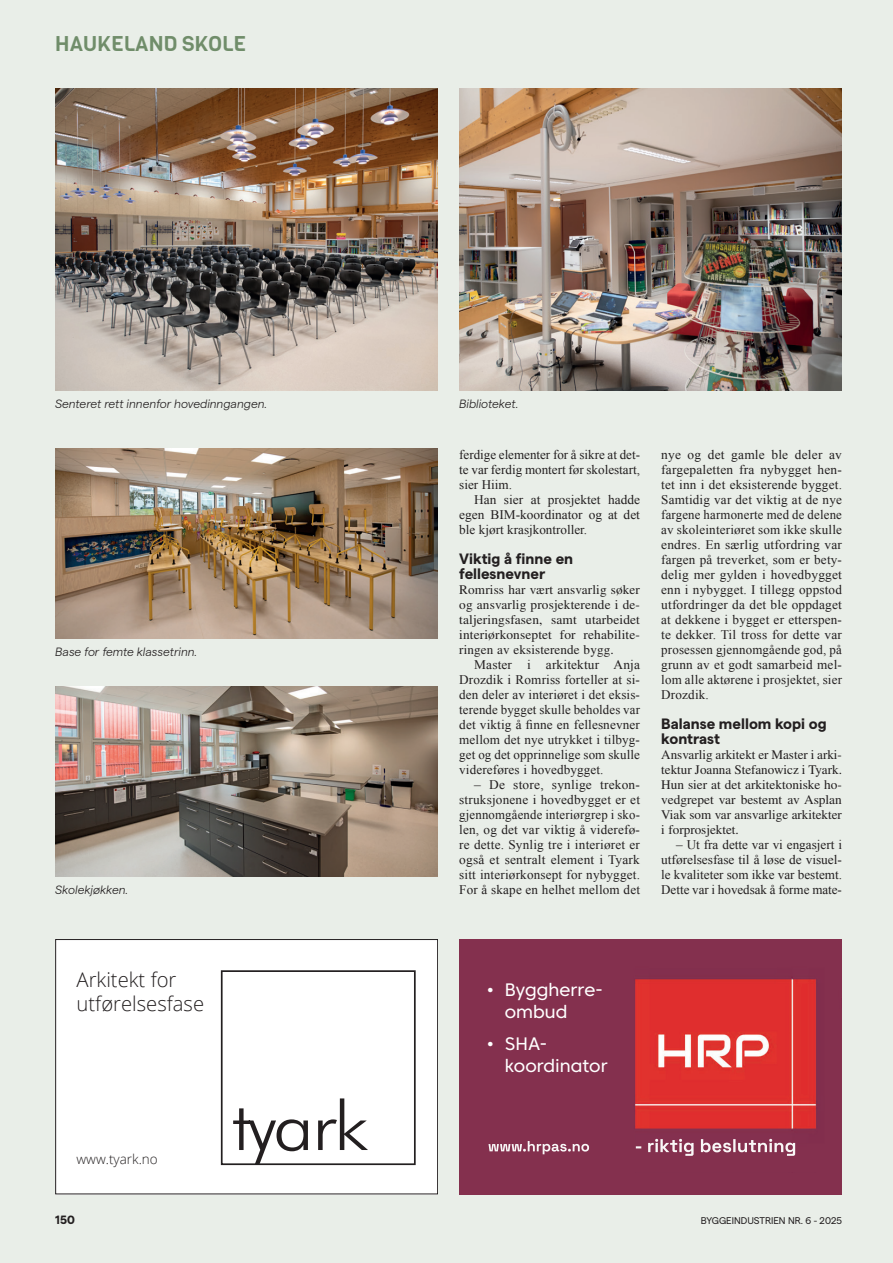
<style>
.page{position:relative;width:893px;height:1263px;background:#e9eee8}
.page>*{position:absolute;margin:0;border:0;box-sizing:border-box;transform-origin:0 0}
.t1{font:21px "Viga";color:#708d6a}
.t2{font:300 20.25px/24.3px "Open Sans";color:#231f20}
.t3{font:18px/22.5px "Core Sans C 45";color:#fff}
.t4{font:700 15px/15px "Matter";color:#231f20}
.t5{font:300 13.5px "Open Sans";color:#231f20}
.t6{font:13.2px/15px "Times New Roman";letter-spacing:.005em;color:#231f20;text-align:justify}
.t7{font:13.2px/15px "Times LT Std";color:#231f20;text-align:justify}
.t8{font:italic 300 12px "Matter";color:#231f20}
.t9{font:700 12px "Matter";color:#231f20}
.t10{font:9.75px "Matter";color:#231f20}
</style>
<div class="page">
<img style="left:55px;top:88px;width:383px;height:303px">
<img style="left:459px;top:88px;width:383px;height:303px">
<img style="left:55px;top:686px;width:383px;height:191px">
<img style="left:55px;top:449px;width:383px;height:190px">
<div style="left:55px;top:939px;width:383px;height:255px;background:#fff"></div>
<div style="left:55px;top:939px;width:383px;height:255px;border:1px solid #231f20"></div>
<div style="left:221px;top:970px;width:195px;height:195px;border:2px solid #231f20"></div>
<svg style="left:233px;top:1098px;width:135px;height:67px"></svg>
<div style="left:459px;top:939px;width:383px;height:16px;background:#84304e"></div>
<div style="left:459px;top:955px;width:383px;height:239px;background:#84304e"></div>
<img style="left:620px;top:953px;width:205px;height:7px">
<img style="left:620px;top:960px;width:205px;height:212px">
<img style="left:487px;top:1140px;width:110px;height:29px">
<h1 class="t1" style="left:55px;top:30px;width:192px">HAUKELAND SKOLE</h1>
<p class="t8" style="left:55px;top:395px;width:213px">Senteret rett innenfor hovedinngangen.</p>
<p class="t8" style="left:459px;top:395px;width:61px">Biblioteket.</p>
<p class="t8" style="left:55px;top:643px;width:144px">Base for femte klassetrinn.</p>
<p class="t8" style="left:55px;top:881px;width:75px">Skolekjøkken.</p>
<p class="t6" style="left:459px;top:447px;width:182px">ferdige elementer for å sikre at det&shy;te var ferdig montert før skolestart, sier Hiim.</p>
<p class="t6" style="left:459px;top:492px;width:182px;text-indent:15px">Han sier at prosjektet hadde egen BIM-koordinator og at det ble kjørt krasjkontroller.</p>
<p class="t4" style="left:459px;top:550px;width:116px">Viktig å finne en fellesnevner</p>
<p class="t7" style="left:459px;top:582px;width:182px">Romriss har vært ansvarlig søker og ansvarlig prosjekterende i de&shy;taljeringsfasen, samt utarbeidet interiørkonseptet for rehabilite&shy;ringen av eksisterende bygg.</p>
<p class="t6" style="left:459px;top:657px;width:182px;text-indent:15px">Master i arkitektur Anja Drozdik i Romriss forteller at si&shy;den deler av interiøret i det eksis&shy;terende bygget skulle beholdes var det viktig å finne en fellesnevner mellom det nye utrykket i tilbyg&shy;get og det opprinnelige som skulle videreføres i hovedbygget.</p>
<p class="t6" style="left:459px;top:777px;width:182px;text-indent:15px">– De store, synlige trekon&shy;struksjonene i hovedbygget er et gjennomgående interiørgrep i sko&shy;len, og det var viktig å viderefø&shy;re dette. Synlig tre i interiøret er også et sentralt element i Tyark sitt interiørkonsept for nybygget.<br>For å skape en helhet mellom det</p>
<p class="t6" style="left:661px;top:447px;width:182px">nye og det gamle ble deler av fargepaletten fra nybygget hen&shy;tet inn i det eksisterende bygget.<br>Samtidig var det viktig at de nye fargene harmonerte med de delene av skoleinteriøret som ikke skulle endres. En særlig utfordring var fargen på treverket, som er bety&shy;delig mer gylden i hovedbygget enn i nybygget. I tillegg oppstod utfordringer da det ble oppdaget at dekkene i bygget er etterspen&shy;te dekker. Til tross for dette var prosessen gjennomgående god, på grunn av et godt samarbeid mel&shy;lom alle aktørene i prosjektet, sier Drozdik.</p>
<p class="t4" style="left:661px;top:715px;width:167px">Balanse mellom kopi og kontrast</p>
<p class="t7" style="left:661px;top:747px;width:182px">Ansvarlig arkitekt er Master i arki&shy;tektur Joanna Stefanowicz i Tyark.<br>Hun sier at det arkitektoniske ho&shy;vedgrepet var bestemt av Asplan Viak som var ansvarlige arkitekter i forprosjektet.</p>
<p class="t6" style="left:661px;top:837px;width:182px;text-indent:15px">– Ut fra dette var vi engasjert i utførelsesfase til å løse de visuel&shy;le kvaliteter som ikke var bestemt.<br>Dette var i hovedsak å forme mate-</p>
<h2 class="t2" style="left:77px;top:966px;width:129px">Arkitekt for utførelsesfase</h2>
<h3 class="t3" style="left:505px;top:978px;width:99px;text-indent:-18px">• Byggherre&shy;ombud</h3>
<h3 class="t3" style="left:505px;top:1032px;width:104px;text-indent:-18px">• SHA&shy;koordinator</h3>
<p class="t5" style="left:77px;top:1149px;width:83px">www.tyark.no</p>
<p class="t9" style="left:55px;top:1211px;width:21px">150</p>
<p class="t10" style="left:701px;top:1213px;width:143px">BYGGEINDUSTRIEN NR. 6 - 2025</p>
</div>
